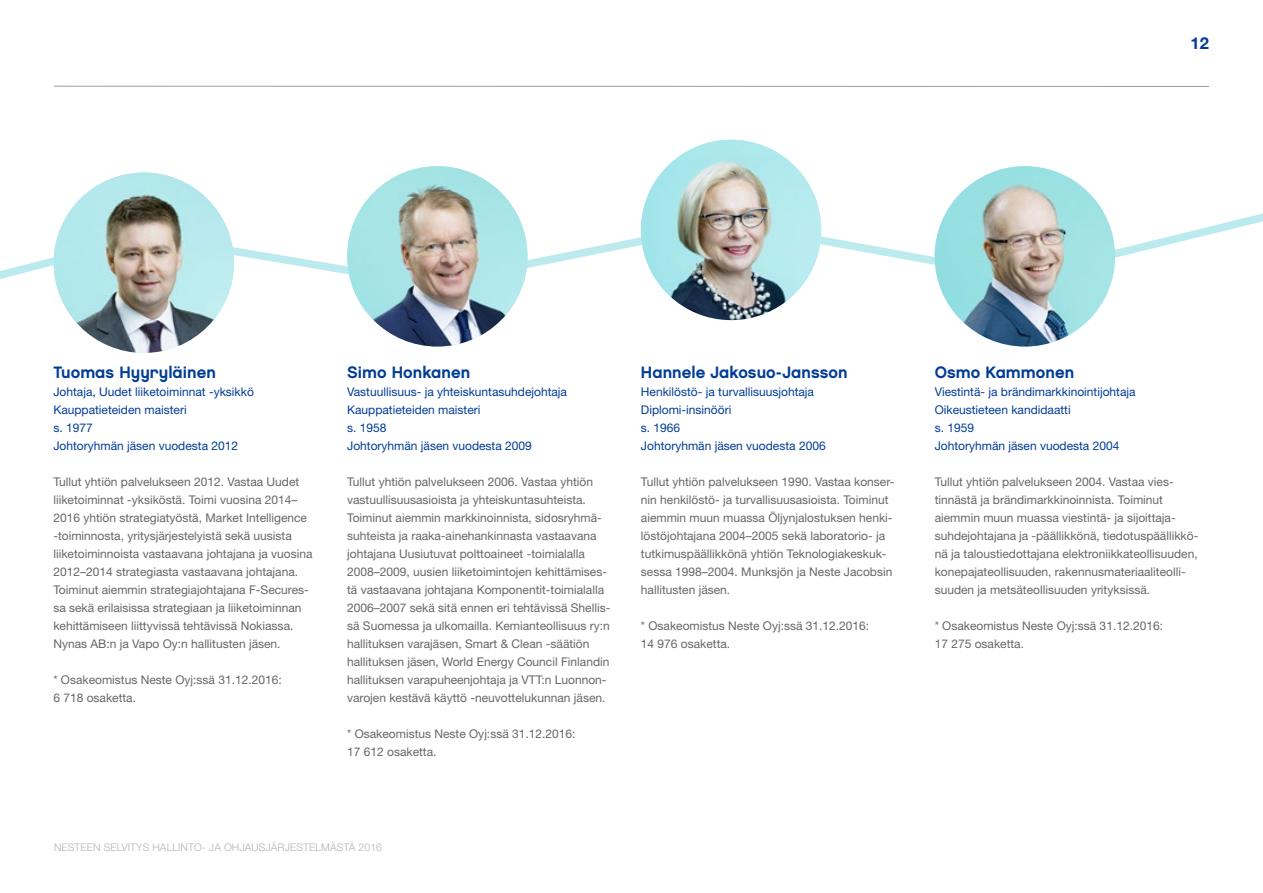
<style>
.page{position:relative;width:1263px;height:893px;background:#fff}
.page>*{position:absolute;margin:0;border:0;box-sizing:border-box;transform-origin:0 0}
.t1{font:16.5px "Chalet New York Nineteen Eighty";color:#003c96}
.t2{font:700 16.5px "Helvetica Neue LT Std";color:#003c96}
.t3{font:12px/18px "Helvetica Neue LT Std";color:#666}
.t4{font:12px/18px "Helvetica Neue LT Std";color:#003c96}
.t5{font:300 10.5px "Helvetica Neue LT Std";letter-spacing:.01em;color:#b3b3b3}
</style>
<div class="page">
<hr style="left:54px;top:86px;width:1155px;height:1px;background:#9d9d9c">
<svg style="left:0;top:236px;width:62px;height:65px"></svg>
<svg style="left:197px;top:190px;width:1066px;height:102px"></svg>
<img style="left:54px;top:173px;width:180px;height:180px;border-radius:90px">
<img style="left:347px;top:166px;width:180px;height:181px;border-radius:90px">
<img style="left:641px;top:140px;width:180px;height:180px;border-radius:87px">
<img style="left:935px;top:166px;width:180px;height:181px;border-radius:90px">
<h1 class="t2" style="left:1190px;top:33px;width:20px">12</h1>
<h1 class="t1" style="left:53px;top:361px;width:164px">Tuomas Hyyryläinen</h1>
<h1 class="t1" style="left:347px;top:361px;width:125px">Simo Honkanen</h1>
<h1 class="t1" style="left:641px;top:361px;width:208px">Hannele Jakosuo-Jansson</h1>
<h1 class="t1" style="left:935px;top:361px;width:141px">Osmo Kammonen</h1>
<p class="t4" style="left:53px;top:383px;width:202px">Johtaja, Uudet liiketoiminnat -yksikkö<br>Kauppatieteiden maisteri<br>s. 1977<br>Johtoryhmän jäsen vuodesta 2012</p>
<p class="t3" style="left:53px;top:473px;width:261px">Tullut yhtiön palvelukseen 2012. Vastaa Uudet liiketoiminnat -yksiköstä. Toimi vuosina 2014– 2016 yhtiön strategiatyöstä, Market Intelligence -toiminnosta, yritysjärjestelyistä sekä uusista liiketoiminnoista vastaavana johtajana ja vuosina 2012–2014 strategiasta vastaavana johtajana.<br>Toiminut aiemmin strategiajohtajana F-Secures&shy;sa sekä erilaisissa strategiaan ja liiketoiminnan kehittämiseen liittyvissä tehtävissä Nokiassa.<br>Nynas AB:n ja Vapo Oy:n hallitusten jäsen.</p>
<p class="t3" style="left:53px;top:671px;width:230px">* Osakeomistus Neste Oyj:ssä 31.12.2016:<br>6 718 osaketta.</p>
<p class="t4" style="left:347px;top:383px;width:221px">Vastuullisuus- ja yhteiskuntasuhdejohtaja<br>Kauppatieteiden maisteri<br>s. 1958<br>Johtoryhmän jäsen vuodesta 2009</p>
<p class="t3" style="left:347px;top:473px;width:265px">Tullut yhtiön palvelukseen 2006. Vastaa yhtiön vastuullisuusasioista ja yhteiskuntasuhteista.<br>Toiminut aiemmin markkinoinnista, sidosryhmä&shy;suhteista ja raaka-ainehankinnasta vastaavana johtajana Uusiutuvat polttoaineet -toimialalla 2008–2009, uusien liiketoimintojen kehittämises&shy;tä vastaavana johtajana Komponentit-toimialalla 2006–2007 sekä sitä ennen eri tehtävissä Shellis&shy;sä Suomessa ja ulkomailla. Kemianteollisuus ry:n hallituksen varajäsen, Smart &amp; Clean -säätiön hallituksen jäsen, World Energy Council Finlandin hallituksen varapuheenjohtaja ja VTT:n Luonnon&shy;varojen kestävä käyttö -neuvottelukunnan jäsen.</p>
<p class="t3" style="left:347px;top:725px;width:230px">* Osakeomistus Neste Oyj:ssä 31.12.2016:<br>17 612 osaketta.</p>
<p class="t4" style="left:641px;top:383px;width:186px">Henkilöstö- ja turvallisuusjohtaja<br>Diplomi-insinööri<br>s. 1966<br>Johtoryhmän jäsen vuodesta 2006</p>
<p class="t3" style="left:641px;top:473px;width:255px">Tullut yhtiön palvelukseen 1990. Vastaa konser&shy;nin henkilöstö- ja turvallisuusasioista. Toiminut aiemmin muun muassa Öljynjalostuksen henki&shy;löstöjohtajana 2004–2005 sekä laboratorio- ja tutkimuspäällikkönä yhtiön Teknologiakeskuk&shy;sessa 1998–2004. Munksjön ja Neste Jacobsin hallitusten jäsen.</p>
<p class="t3" style="left:641px;top:617px;width:230px">* Osakeomistus Neste Oyj:ssä 31.12.2016:<br>14 976 osaketta.</p>
<p class="t5" style="left:54px;top:840px;width:330px">NESTEEN SELVITYS HALLINTO- JA OHJAUSJÄRJESTELMÄSTÄ 2016</p>
<p class="t4" style="left:935px;top:383px;width:202px">Viestintä- ja brändimarkkinointijohtaja<br>Oikeustieteen kandidaatti<br>s. 1959<br>Johtoryhmän jäsen vuodesta 2004</p>
<p class="t3" style="left:935px;top:473px;width:265px">Tullut yhtiön palvelukseen 2004. Vastaa vies&shy;tinnästä ja brändimarkkinoinnista. Toiminut aiemmin muun muassa viestintä- ja sijoittaja&shy;suhdejohtajana ja -päällikkönä, tiedotuspäällikkö&shy;nä ja taloustiedottajana elektroniikkateollisuuden, konepajateollisuuden, rakennusmateriaaliteolli&shy;suuden ja metsäteollisuuden yrityksissä.</p>
<p class="t3" style="left:935px;top:617px;width:230px">* Osakeomistus Neste Oyj:ssä 31.12.2016:<br>17 275 osaketta.</p>
</div>
